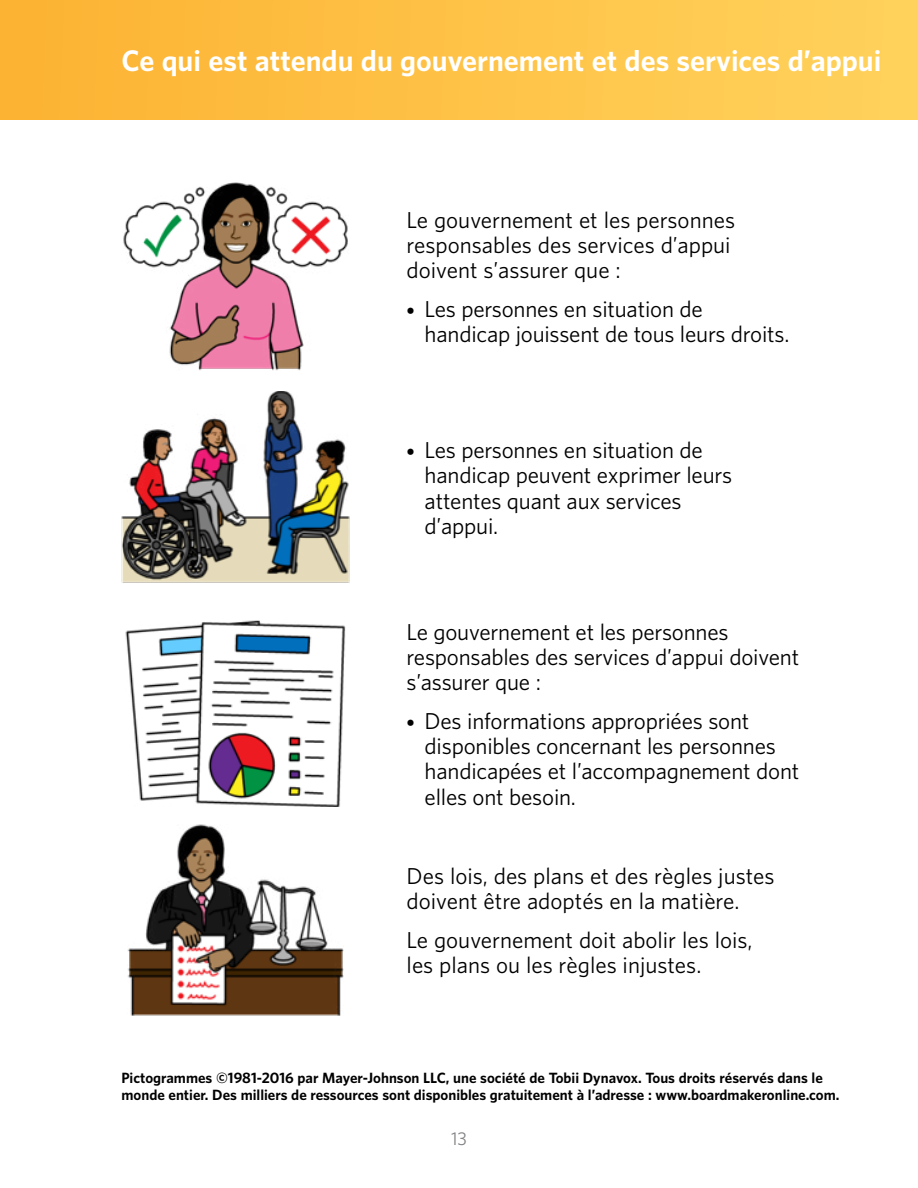
<style>
.page{position:relative;width:918px;height:1188px;background:#fff}
.page>*{position:absolute;margin:0;border:0;box-sizing:border-box;transform-origin:0 0}
.t1{font:700 27px "UNFPA";color:#fff}
.t2{font:21px/25.2px "UNFPA Text";letter-spacing:-.01em;color:#000}
.t3{font:16.5px "UNFPA Text";color:#808285}
.t4{font:700 13.5px/16.2px "UNFPA";color:#000}
.s1{font-family:"UNFPA";font-weight:700;font-size:16.5px}
</style>
<div class="page">
<div style="left:0;top:0;width:918px;height:120px;background:linear-gradient(to right,#fcb231,#ffd25c)"></div>
<img style="left:123px;top:183px;width:225px;height:188px">
<img style="left:122px;top:391px;width:228px;height:192px">
<img style="left:126px;top:621px;width:219px;height:186px">
<img style="left:128px;top:824px;width:215px;height:191px">
<p class="t1" style="left:122px;top:43px;width:761px">Ce qui est attendu du gouvernement et des services d’appui</p>
<p class="t2" style="left:407px;top:207px;width:330px">Le gouvernement et les personnes responsables des services d’appui doivent s’assurer que :</p>
<p class="t2" style="left:425px;top:296px;width:366px;text-indent:-18px"><span class="s1">•</span> Les personnes en situation de handicap jouissent de tous leurs droits.</p>
<p class="t2" style="left:425px;top:437px;width:309px;text-indent:-18px"><span class="s1">•</span> Les personnes en situation de handicap peuvent exprimer leurs attentes quant aux services d’appui.</p>
<p class="t2" style="left:407px;top:619px;width:394px">Le gouvernement et les personnes responsables des services d’appui doivent s’assurer que :</p>
<p class="t2" style="left:425px;top:708px;width:376px;text-indent:-18px"><span class="s1">•</span> Des informations appropriées sont disponibles concernant les personnes handicapées et l’accompagnement dont elles ont besoin.</p>
<p class="t2" style="left:407px;top:863px;width:369px">Des lois, des plans et des règles justes doivent être adoptés en la matière.</p>
<p class="t2" style="left:407px;top:927px;width:347px">Le gouvernement doit abolir les lois, les plans ou les règles injustes.</p>
<p class="t4" style="left:122px;top:1070px;width:720px">Pictogrammes ©1981-2016 par Mayer-Johnson LLC, une société de Tobii Dynavox. Tous droits réservés dans le monde entier. Des milliers de ressources sont disponibles gratuitement à l’adresse : www.boardmakeronline.com.</p>
<p class="t3" style="left:451px;top:1128px;width:17px">13</p>
</div>
